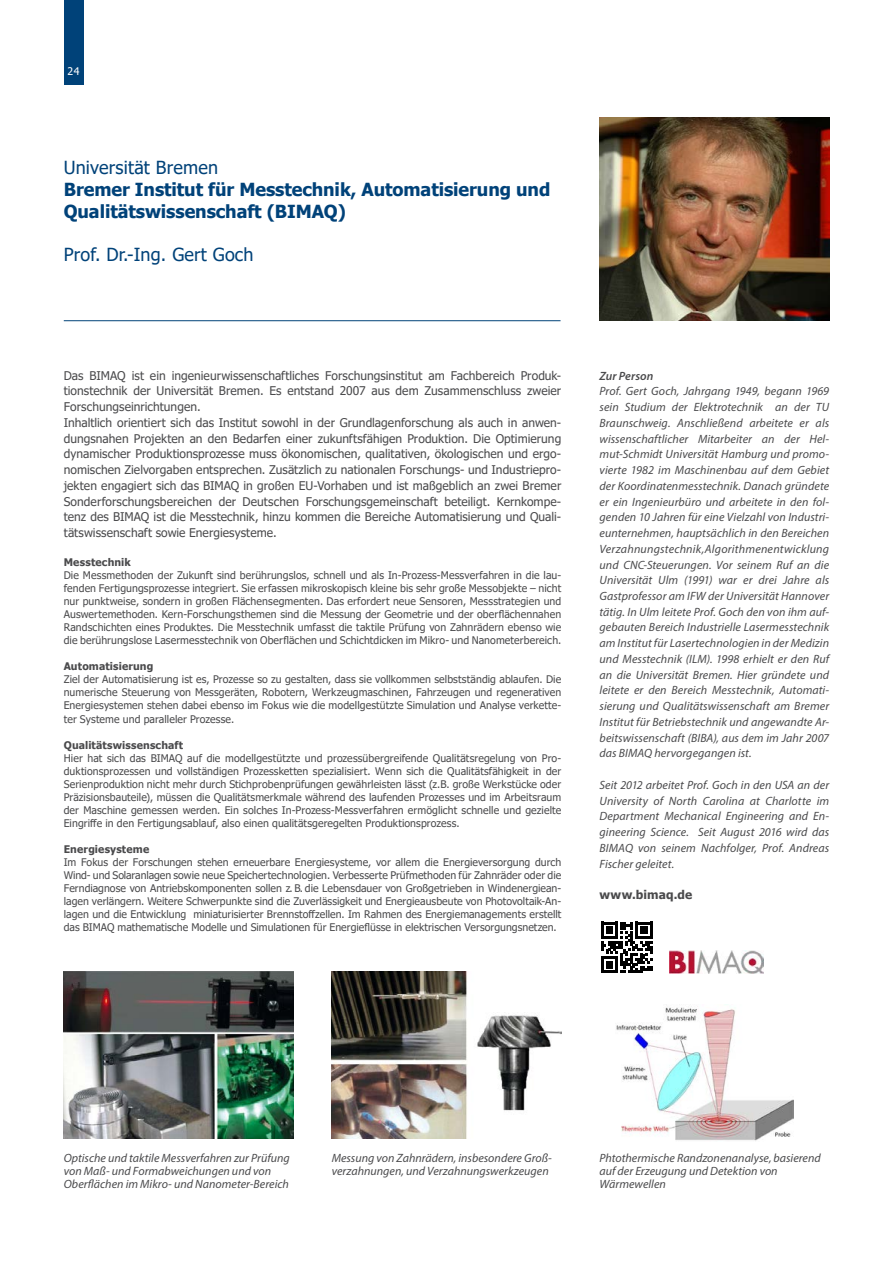
<style>
.page{position:relative;width:893px;height:1263px;background:#fff}
.page>*{position:absolute;margin:0;border:0;box-sizing:border-box;transform-origin:0 0}
.t1{font:700 18px/21.6px "Tahoma";letter-spacing:-.005em;color:#004279}
.t2{font:18px "Tahoma";letter-spacing:.01em;color:#004279}
.t3{font:italic 12px/15.8px "Myriad Pro";letter-spacing:.005em;color:#4a4a4c}
.t4{font:12px/15.8px "Tahoma";letter-spacing:.005em;color:#4a4a4c}
.t5{font:700 12px "Tahoma";letter-spacing:.01em;color:#4a4a4c}
.t6{font:italic 600 12px "Myriad Pro";letter-spacing:.01em;color:#4a4a4c}
.t7{font:10.5px/13px "Tahoma";letter-spacing:.01em;color:#4a4a4c;text-align:justify}
.t8{font:700 10.5px "Tahoma";letter-spacing:.01em;color:#4a4a4c}
.t9{font:10.5px "Tahoma";color:#fff}
</style>
<div class="page">
<div style="left:64px;top:0;width:19px;height:85px;background:#004279"></div>
<img style="left:600px;top:117px;width:229px;height:204px">
<svg style="left:601px;top:922px;width:51px;height:51px"></svg>
<img style="left:616px;top:1004px;width:177px;height:137px">
<img style="left:332px;top:972px;width:229px;height:166px">
<img style="left:64px;top:972px;width:229px;height:166px">
<img style="left:669px;top:950px;width:95px;height:23px">
<hr style="left:64px;top:320px;width:497px;height:1px;background:#004279">
<p class="t9" style="left:67px;top:64px;width:14px">24</p>
<h1 class="t2" style="left:64px;top:156px;width:156px">Universität Bremen</h1>
<h1 class="t1" style="left:64px;top:179px;width:488px">Bremer Institut für Messtechnik, Automatisierung und<br>Qualitätswissenschaft (BIMAQ)</h1>
<h1 class="t2" style="left:64px;top:242px;width:191px">Prof. Dr.-Ing. Gert Goch</h1>
<p class="t4" style="left:64px;top:368px;width:499px">Das BIMAQ ist ein ingenieurwissenschaftliches Forschungsinstitut am Fachbereich Produk&shy;tionstechnik der Universität Bremen. Es entstand 2007 aus dem Zusammenschluss zweier Forschungseinrichtungen.<br>Inhaltlich orientiert sich das Institut sowohl in der Grundlagenforschung als auch in anwen&shy;dungsnahen Projekten an den Bedarfen einer zukunftsfähigen Produktion. Die Optimierung dynamischer Produktionsprozesse muss ökonomischen, qualitativen, ökologischen und ergo&shy;nomischen Zielvorgaben entsprechen. Zusätzlich zu nationalen Forschungs- und Industriepro&shy;jekten engagiert sich das BIMAQ in großen EU-Vorhaben und ist maßgeblich an zwei Bremer Sonderforschungsbereichen der Deutschen Forschungsgemeinschaft beteiligt. Kernkompe&shy;tenz des BIMAQ ist die Messtechnik, hinzu kommen die Bereiche Automatisierung und Quali&shy;tätswissenschaft sowie Energiesysteme.</p>
<p class="t8" style="left:64px;top:555px;width:68px">Messtechnik</p>
<p class="t7" style="left:64px;top:569px;width:499px">Die Messmethoden der Zukunft sind berührungslos, schnell und als In-Prozess-Messverfahren in die lau&shy;fenden Fertigungsprozesse integriert. Sie erfassen mikroskopisch kleine bis sehr große Messobjekte – nicht nur punktweise, sondern in großen Flächensegmenten. Das erfordert neue Sensoren, Messstrategien und Auswertemethoden. Kern-Forschungsthemen sind die Messung der Geometrie und der oberflächennahen Randschichten eines Produktes. Die Messtechnik umfasst die taktile Prüfung von Zahnrädern ebenso wie die berührungslose Lasermesstechnik von Oberflächen und Schichtdicken im Mikro- und Nanometerbereich.</p>
<p class="t8" style="left:64px;top:659px;width:91px">Automatisierung</p>
<p class="t7" style="left:64px;top:674px;width:499px">Ziel der Automatisierung ist es, Prozesse so zu gestalten, dass sie vollkommen selbstständig ablaufen. Die numerische Steuerung von Messgeräten, Robotern, Werkzeugmaschinen, Fahrzeugen und regenerativen Energiesystemen stehen dabei ebenso im Fokus wie die modellgestützte Simulation und Analyse verkette&shy;ter Systeme und paralleler Prozesse.</p>
<p class="t8" style="left:64px;top:737px;width:121px">Qualitätswissenschaft</p>
<p class="t7" style="left:64px;top:752px;width:499px">Hier hat sich das BIMAQ auf die modellgestützte und prozessübergreifende Qualitätsregelung von Pro&shy;duktionsprozessen und vollständigen Prozessketten spezialisiert. Wenn sich die Qualitätsfähigkeit in der Serienproduktion nicht mehr durch Stichprobenprüfungen gewährleisten lässt (z.B. große Werkstücke oder Präzisionsbauteile), müssen die Qualitätsmerkmale während des laufenden Prozesses und im Arbeitsraum der Maschine gemessen werden. Ein solches In-Prozess-Messverfahren ermöglicht schnelle und gezielte Eingriffe in den Fertigungsablauf, also einen qualitätsgeregelten Produktionsprozess.</p>
<p class="t8" style="left:64px;top:842px;width:87px">Energiesysteme</p>
<p class="t7" style="left:64px;top:856px;width:499px">Im Fokus der Forschungen stehen erneuerbare Energiesysteme, vor allem die Energieversorgung durch Wind- und Solaranlagen sowie neue Speichertechnologien. Verbesserte Prüfmethoden für Zahnräder oder die Ferndiagnose von Antriebskomponenten sollen z. B. die Lebensdauer von Großgetrieben in Windenergiean&shy;lagen verlängern. Weitere Schwerpunkte sind die Zuverlässigkeit und Energieausbeute von Photovoltaik-An&shy;lagen und die Entwicklung miniaturisierter Brennstoffzellen. Im Rahmen des Energiemanagements erstellt das BIMAQ mathematische Modelle und Simulationen für Energieflüsse in elektrischen Versorgungsnetzen.</p>
<p class="t6" style="left:600px;top:368px;width:55px">Zur Person</p>
<p class="t3" style="left:600px;top:383px;width:231px;text-align:justify">Prof. Gert Goch, Jahrgang 1949, begann 1969 sein Studium der Elektrotechnik an der TU Braunschweig. Anschließend arbeitete er als wissenschaftlicher Mitarbeiter an der Hel&shy;mut-Schmidt Universität Hamburg und promo&shy;vierte 1982 im Maschinenbau auf dem Gebiet der Koordinatenmesstechnik. Danach gründete er ein Ingenieurbüro und arbeitete in den fol&shy;genden 10 Jahren für eine Vielzahl von Industri&shy;eunternehmen, hauptsächlich in den Bereichen Verzahnungstechnik,Algorithmenentwicklung und CNC-Steuerungen. Vor seinem Ruf an die Universität Ulm (1991) war er drei Jahre als Gastprofessor am IFW der Universität Hannover tätig. In Ulm leitete Prof. Goch den von ihm auf&shy;gebauten Bereich Industrielle Lasermesstechnik am Institut für Lasertechnologien in der Medizin und Messtechnik (ILM). 1998 erhielt er den Ruf an die Universität Bremen. Hier gründete und leitete er den Bereich Messtechnik, Automati&shy;sierung und Qualitätswissenschaft am Bremer Institut für Betriebstechnik und angewandte Ar&shy;beitswissenschaft (BIBA), aus dem im Jahr 2007 das BIMAQ hervorgegangen ist.</p>
<p class="t3" style="left:600px;top:777px;width:231px;text-align:justify">Seit 2012 arbeitet Prof. Goch in den USA an der University of North Carolina at Charlotte im Department Mechanical Engineering and En&shy;gineering Science. Seit August 2016 wird das BIMAQ von seinem Nachfolger, Prof. Andreas Fischer geleitet.</p>
<p class="t5" style="left:600px;top:886px;width:94px">www.bimaq.de</p>
<p class="t3" style="left:64px;top:1151px;width:228px;line-height:13.2px">Optische und taktile Messverfahren zur Prüfung von Maß- und Formabweichungen und von<br>Oberflächen im Mikro- und Nanometer-Bereich</p>
<p class="t3" style="left:332px;top:1151px;width:222px;line-height:13.2px">Messung von Zahnrädern, insbesondere Groß&shy;verzahnungen, und Verzahnungswerkzeugen</p>
<p class="t3" style="left:600px;top:1151px;width:223px;line-height:13.2px">Phtothermische Randzonenanalyse, basierend auf der Erzeugung und Detektion von<br>Wärmewellen</p>
</div>
